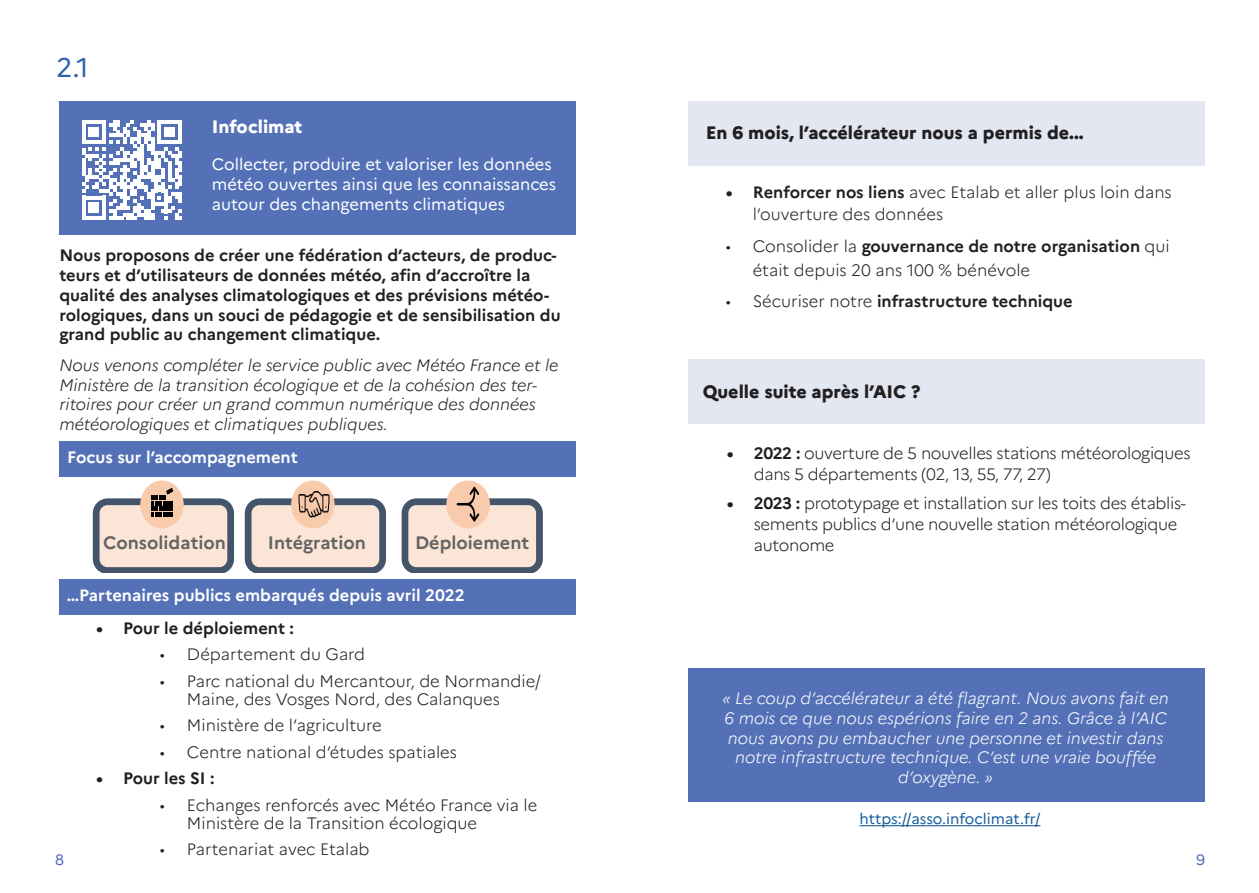
<style>
.page{position:relative;width:1259px;height:893px;background:#fff}
.page>*{position:absolute;margin:0;border:0;box-sizing:border-box;transform-origin:0 0}
.t1{font:27px "Marianne";color:#2f62ac}
.t2{font:800 18px "Marianne";color:#231f20}
.t3{font:700 18px "Marianne";color:#646464}
.t4{font:800 18px "Marianne";color:#fff}
.t5{font:300 16.5px/21px "Marianne";letter-spacing:-.005em;color:#231f20}
.t6{font:700 16.5px/19.8px "Marianne";color:#231f20}
.t7{font:italic 300 16.5px/19.8px "Marianne";color:#fff;text-align:center}
.t8{font:italic 300 16.5px/19.8px "Marianne";color:#231f20}
.t9{font:16.5px/19.8px "Marianne";color:#fff}
.t10{font:700 16.5px "Marianne";color:#fff}
.t11{font:15px "Marianne";color:#175d9e}
.t12{font:15px "Marianne";color:#576fbd}
.s1{font-weight:700}
.s2{font-weight:300}
</style>
<div class="page">
<div style="left:59px;top:101px;width:516px;height:134px;background:#5471b7"></div>
<svg style="left:82px;top:120px;width:100px;height:100px"></svg>
<div style="left:59px;top:441px;width:516px;height:35px;background:#5471b7"></div>
<div style="left:59px;top:579px;width:516px;height:36px;background:#5471b7"></div>
<svg style="left:245px;top:498px;width:141px;height:75px;background:#d0c3bd"></svg>
<div style="left:291px;top:480px;width:43px;height:48px;background:#f8cbad;border-radius:50%"></div>
<div style="left:140px;top:480px;width:44px;height:48px;background:#f8cbad;border-radius:50%"></div>
<div style="left:446px;top:480px;width:44px;height:48px;background:#f8cbad;border-radius:50%"></div>
<svg style="left:93px;top:488px;width:141px;height:85px"></svg>
<img style="left:299px;top:491px;width:31px;height:26px">
<svg style="left:401px;top:487px;width:142px;height:86px"></svg>
<div style="left:689px;top:668px;width:516px;height:134px;background:#5471b7"></div>
<div style="left:689px;top:359px;width:516px;height:65px;background:#e2e7f2"></div>
<div style="left:689px;top:101px;width:516px;height:65px;background:#e2e7f2"></div>
<hr style="left:859px;top:825px;width:181px;height:1px;background:#175d9e">
<p class="t1" style="left:56px;top:47px;width:34px">2.1</p>
<p class="t4" style="left:212px;top:113px;width:92px">Infoclimat</p>
<p class="t9" style="left:212px;top:153px;width:346px">Collecter, produire et valoriser les données météo ouvertes ainsi que les connaissances autour des changements climatiques</p>
<p class="t6" style="left:59px;top:244px;width:503px">Nous proposons de créer une fédération d’acteurs, de produc&shy;teurs et d’utilisateurs de données météo, afin d’accroître la qualité des analyses climatologiques et des prévisions météo&shy;rologiques, dans un souci de pédagogie et de sensibilisation du grand public au changement climatique.</p>
<p class="t8" style="left:59px;top:354px;width:501px">Nous venons compléter le service public avec Météo France et le Ministère de la transition écologique et de la cohésion des ter&shy;ritoires pour créer un grand commun numérique des données météorologiques et climatiques publiques.</p>
<p class="t10" style="left:67px;top:444px;width:232px">Focus sur l’accompagnement</p>
<p class="t3" style="left:103px;top:529px;width:124px">Consolidation</p>
<p class="t3" style="left:268px;top:529px;width:100px">Intégration</p>
<p class="t3" style="left:415px;top:529px;width:116px">Déploiement</p>
<p class="t2" style="left:706px;top:119px;width:379px">En 6 mois, l’accélérateur nous a permis de...</p>
<p class="t5" style="left:752px;top:179px;width:421px;line-height:22.5px;text-indent:-27px"><span class="s1">• Renforcer nos liens</span> avec Etalab et aller plus loin dans l’ouverture des données</p>
<p class="t5" style="left:752px;top:232px;width:419px;line-height:24px;text-indent:-27px">• Consolider la <span class="s1">gouvernance de notre organisation</span> qui était depuis 20 ans 100 % bénévole</p>
<p class="t6" style="left:725px;top:290px;width:348px"><span class="s2">• Sécuriser notre</span> infrastructure technique</p>
<p class="t2" style="left:702px;top:378px;width:219px">Quelle suite après l’AIC ?</p>
<p class="t5" style="left:754px;top:441px;width:438px;text-indent:-27px"><span class="s1">• 2022 :</span> ouverture de 5 nouvelles stations météorologiques dans 5 départements (02, 13, 55, 77, 27)</p>
<p class="t5" style="left:754px;top:491px;width:434px;text-indent:-27px"><span class="s1">• 2023 :</span> prototypage et installation sur les toits des établis&shy;sements publics d’une nouvelle station météorologique autonome</p>
<p class="t10" style="left:67px;top:582px;width:399px">…Partenaires publics embarqués depuis avril 2022</p>
<p class="t6" style="left:96px;top:617px;width:199px">• Pour le déploiement :</p>
<p class="t5" style="left:160px;top:643px;width:207px">• Département du Gard</p>
<p class="t5" style="left:187px;top:671px;width:355px;line-height:18px;text-indent:-27px">• Parc national du Mercantour, de Normandie/<br>Maine, des Vosges Nord, des Calanques</p>
<p class="t5" style="left:160px;top:714px;width:223px">• Ministère de l’agriculture</p>
<p class="t5" style="left:160px;top:740px;width:299px">• Centre national d’études spatiales</p>
<p class="t6" style="left:96px;top:767px;width:120px">• Pour les SI :</p>
<p class="t5" style="left:187px;top:795px;width:352px;line-height:18px;text-indent:-27px">• Echanges renforcés avec Météo France via le<br>Ministère de la Transition écologique</p>
<p class="t5" style="left:160px;top:838px;width:211px">• Partenariat avec Etalab</p>
<p class="t7" style="left:722px;top:687px;width:448px">« Le coup d’accélérateur a été flagrant. Nous avons fait en 6 mois ce que nous espérions faire en 2 ans. Grâce à l’AIC nous avons pu embaucher une personne et investir dans notre infrastructure technique. C’est une vraie bouffée d’oxygène. »</p>
<p class="t11" style="left:859px;top:807px;width:182px">https://asso.infoclimat.fr/</p>
<p class="t12" style="left:55px;top:848px;width:10px">8</p>
<p class="t12" style="left:1196px;top:848px;width:10px">9</p>
</div>
